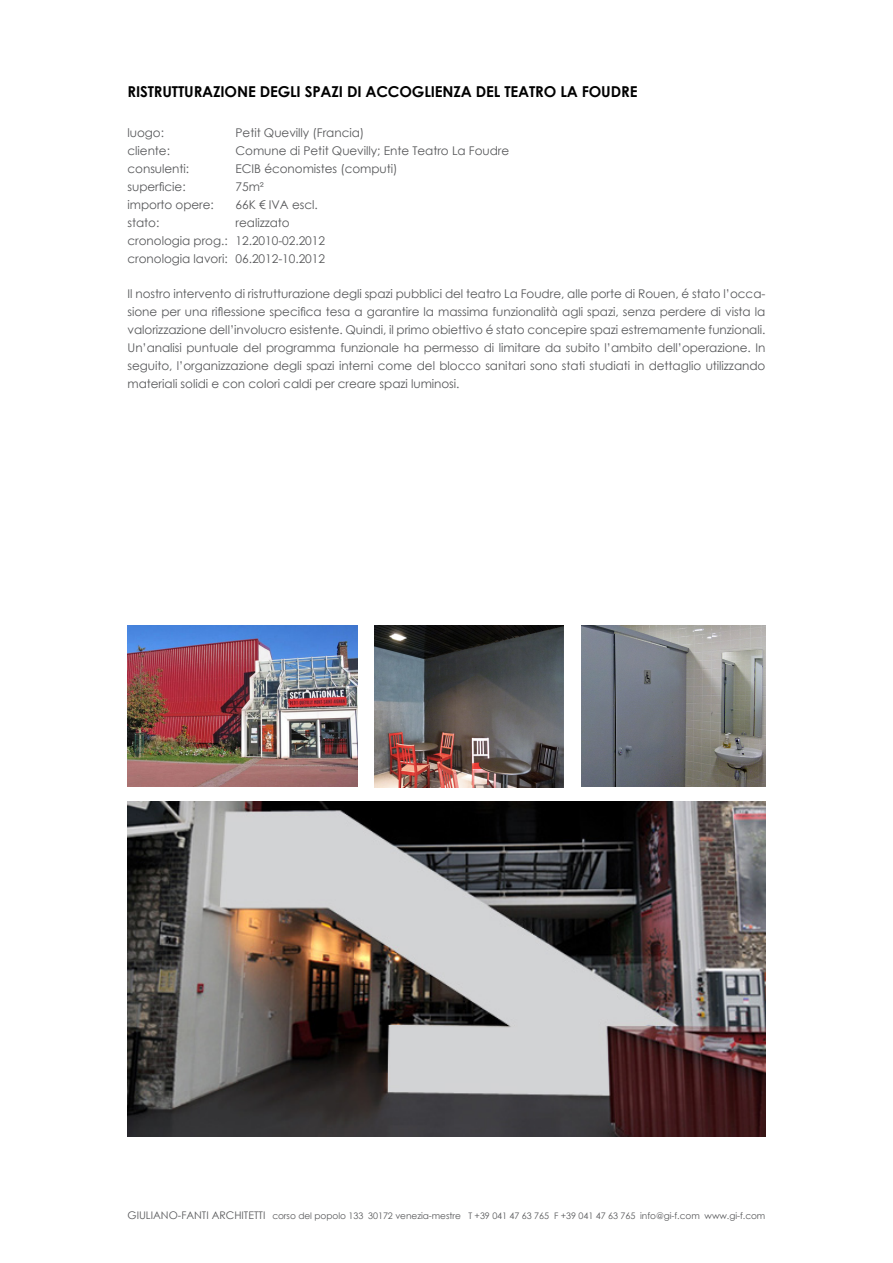
<style>
.page{position:relative;width:893px;height:1263px;background:#fff}
.page>*{position:absolute;margin:0;border:0;box-sizing:border-box;transform-origin:0 0}
.t1{font:700 15px "Century Gothic";letter-spacing:-.01em;color:#000}
.t2{font:12px/18px "Century Gothic";letter-spacing:-.005em;color:#57585a;text-align:justify}
.t3{font:9px "Century Gothic";letter-spacing:-.005em;color:#57585a}
.s1{font-size:10.5px}
</style>
<div class="page">
<img style="left:128px;top:801px;width:637px;height:335px">
<img style="left:128px;top:625px;width:229px;height:162px">
<img style="left:374px;top:625px;width:189px;height:162px">
<img style="left:581px;top:625px;width:184px;height:162px">
<p class="t1" style="left:128px;top:81px;width:511px">RISTRUTTURAZIONE DEGLI SPAZI DI ACCOGLIENZA DEL TEATRO LA FOUDRE</p>
<p class="t2" style="left:128px;top:123px;width:38px">luogo:</p>
<p class="t2" style="left:236px;top:123px;width:130px">Petit Quevilly (Francia)</p>
<p class="t2" style="left:128px;top:141px;width:44px">cliente:</p>
<p class="t2" style="left:236px;top:141px;width:275px">Comune di Petit Quevilly; Ente Teatro La Foudre</p>
<p class="t2" style="left:128px;top:159px;width:63px">consulenti:</p>
<p class="t2" style="left:236px;top:159px;width:164px">ECIB économistes (computi)</p>
<p class="t2" style="left:128px;top:177px;width:60px">superficie:</p>
<p class="t2" style="left:236px;top:177px;width:30px">75m²</p>
<p class="t2" style="left:128px;top:195px;width:88px">importo opere:</p>
<p class="t2" style="left:236px;top:195px;width:84px">66K € IVA escl.</p>
<p class="t2" style="left:128px;top:213px;width:33px">stato:</p>
<p class="t2" style="left:236px;top:213px;width:56px">realizzato</p>
<p class="t2" style="left:128px;top:231px;width:199px">cronologia prog.: 12.2010-02.2012</p>
<p class="t2" style="left:128px;top:249px;width:199px">cronologia lavori: 06.2012-10.2012</p>
<p class="t2" style="left:128px;top:285px;width:639px">Il nostro intervento di ristrutturazione degli spazi pubblici del teatro La Foudre, alle porte di Rouen, é stato l’occa&shy;sione per una riflessione specifica tesa a garantire la massima funzionalità agli spazi, senza perdere di vista la valorizzazione dell’involucro esistente. Quindi, il primo obiettivo é stato concepire spazi estremamente funzionali.</p>
<p class="t2" style="left:128px;top:339px;width:639px">Un’analisi puntuale del programma funzionale ha permesso di limitare da subito l’ambito dell’operazione. In seguito, l’organizzazione degli spazi interni come del blocco sanitari sono stati studiati in dettaglio utilizzando materiali solidi e con colori caldi per creare spazi luminosi.</p>
<p class="t3" style="left:128px;top:1209px;width:639px"><span class="s1">GIULIANO-FANTI ARCHITETTI</span> corso del popolo 133 30172 venezia-mestre T +39 041 47 63 765 F +39 041 47 63 765 info@gi-f.com www.gi-f.com</p>
</div>
